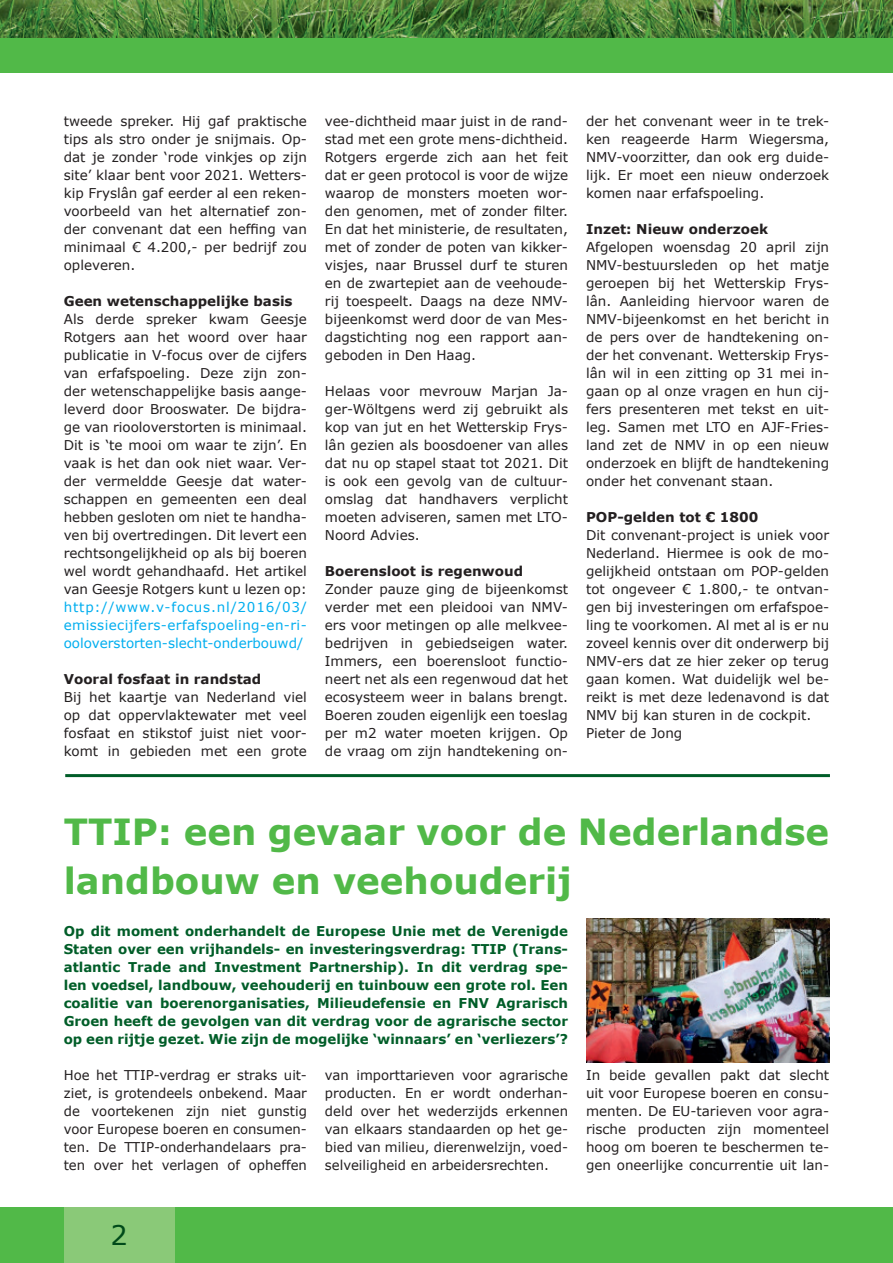
<style>
.page{position:relative;width:893px;height:1263px;background:#fff}
.page>*{position:absolute;margin:0;border:0;box-sizing:border-box;transform-origin:0 0}
.t1{font:700 36px/48.6px "Verdana";color:#51b948}
.t2{font:27px "Verdana";color:#004a1a}
.t3{font:13.5px/18px "Verdana";color:#231f20;text-align:justify}
.t4{font:700 13.5px/18px "Verdana";color:#005d28;text-align:justify}
.t5{font:700 13.5px "Verdana";color:#231f20}
.t6{font:13.5px/18px "Verdana";color:#00aeef;text-align:justify}
</style>
<div class="page">
<img style="left:0;top:0;width:893px;height:38px">
<div style="left:0;top:38px;width:893px;height:34px;background:#51b948"></div>
<div style="left:0;top:1207px;width:893px;height:56px;background:#51b948"></div>
<div style="left:64px;top:1207px;width:110px;height:56px;background:#8ac978"></div>
<hr style="left:65px;top:774px;width:765px;height:3px;background:#005d28">
<img style="left:586px;top:918px;width:243px;height:144px">
<p class="t3" style="left:64px;top:112px;width:245px">tweede spreker. Hij gaf praktische tips als stro onder je snijmais. Op&shy;dat je zonder ‘rode vinkjes op zijn site’ klaar bent voor 2021. Wetters&shy;kip Fryslân gaf eerder al een reken&shy;voorbeeld van het alternatief zon&shy;der convenant dat een heffing van minimaal € 4.200,- per bedrijf zou opleveren.</p>
<p class="t5" style="left:64px;top:292px;width:230px">Geen wetenschappelijke basis</p>
<p class="t3" style="left:64px;top:310px;width:245px">Als derde spreker kwam Geesje Rotgers aan het woord over haar publicatie in V-focus over de cijfers van erfafspoeling. Deze zijn zon&shy;der wetenschappelijke basis aange&shy;leverd door Brooswater. De bijdra&shy;ge van riooloverstorten is minimaal.<br>Dit is ‘te mooi om waar te zijn’. En vaak is het dan ook niet waar. Ver&shy;der vermeldde Geesje dat water&shy;schappen en gemeenten een deal hebben gesloten om niet te handha&shy;ven bij overtredingen. Dit levert een rechtsongelijkheid op als bij boeren wel wordt gehandhaafd. Het artikel van Geesje Rotgers kunt u lezen op:</p>
<p class="t6" style="left:64px;top:598px;width:245px">http://www.v-focus.nl/2016/03/ emissiecijfers-erfafspoeling-en-ri&shy;ooloverstorten-slecht-onderbouwd/</p>
<p class="t5" style="left:64px;top:670px;width:199px">Vooral fosfaat in randstad</p>
<p class="t3" style="left:64px;top:688px;width:245px">Bij het kaartje van Nederland viel op dat oppervlaktewater met veel fosfaat en stikstof juist niet voor&shy;komt in gebieden met een grote</p>
<p class="t3" style="left:325px;top:112px;width:245px">vee-dichtheid maar juist in de rand&shy;stad met een grote mens-dichtheid.<br>Rotgers ergerde zich aan het feit dat er geen protocol is voor de wijze waarop de monsters moeten wor&shy;den genomen, met of zonder filter.<br>En dat het ministerie, de resultaten, met of zonder de poten van kikker&shy;visjes, naar Brussel durf te sturen en de zwartepiet aan de veehoude&shy;rij toespeelt. Daags na deze NMV&shy;bijeenkomst werd door de van Mes&shy;dagstichting nog een rapport aan&shy;geboden in Den Haag.</p>
<p class="t3" style="left:325px;top:381px;width:245px">Helaas voor mevrouw Marjan Ja&shy;ger-Wöltgens werd zij gebruikt als kop van jut en het Wetterskip Frys&shy;lân gezien als boosdoener van alles dat nu op stapel staat tot 2021. Dit is ook een gevolg van de cultuur&shy;omslag dat handhavers verplicht moeten adviseren, samen met LTO-Noord Advies.</p>
<p class="t5" style="left:325px;top:562px;width:200px">Boerensloot is regenwoud</p>
<p class="t3" style="left:325px;top:579px;width:245px">Zonder pauze ging de bijeenkomst verder met een pleidooi van NMV&shy;ers voor metingen op alle melkvee&shy;bedrijven in gebiedseigen water.<br>Immers, een boerensloot functio&shy;neert net als een regenwoud dat het ecosysteem weer in balans brengt.<br>Boeren zouden eigenlijk een toeslag per m2 water moeten krijgen. Op de vraag om zijn handtekening on-</p>
<p class="t3" style="left:586px;top:111px;width:245px">der het convenant weer in te trek&shy;ken reageerde Harm Wiegersma, NMV-voorzitter, dan ook erg duide&shy;lijk. Er moet een nieuw onderzoek komen naar erfafspoeling.</p>
<p class="t5" style="left:586px;top:220px;width:184px">Inzet: Nieuw onderzoek</p>
<p class="t3" style="left:586px;top:237px;width:245px">Afgelopen woensdag 20 april zijn NMV-bestuursleden op het matje geroepen bij het Wetterskip Frys&shy;lân. Aanleiding hiervoor waren de NMV-bijeenkomst en het bericht in de pers over de handtekening on&shy;der het convenant. Wetterskip Frys&shy;lân wil in een zitting op 31 mei in&shy;gaan op al onze vragen en hun cij&shy;fers presenteren met tekst en uit&shy;leg. Samen met LTO en AJF-Fries&shy;land zet de NMV in op een nieuw onderzoek en blijft de handtekening onder het convenant staan.</p>
<p class="t5" style="left:586px;top:508px;width:174px">POP-gelden tot € 1800</p>
<p class="t3" style="left:586px;top:525px;width:245px;text-align:left">Dit convenant-project is uniek voor<br>Nederland. Hiermee is ook de mo&shy;gelijkheid ontstaan om POP-gelden tot ongeveer € 1.800,- te ontvan&shy;gen bij investeringen om erfafspoe&shy;ling te voorkomen. Al met al is er nu zoveel kennis over dit onderwerp bij<br>NMV-ers dat ze hier zeker op terug gaan komen. Wat duidelijk wel be&shy;reikt is met deze ledenavond is dat<br>NMV bij kan sturen in de cockpit.<br>Pieter de Jong</p>
<h1 class="t1" style="left:64px;top:806px;width:767px">TTIP: een gevaar voor de Nederlandse landbouw en veehouderij</h1>
<p class="t4" style="left:64px;top:922px;width:506px">Op dit moment onderhandelt de Europese Unie met de Verenigde Staten over een vrijhandels- en investeringsverdrag: TTIP (Trans&shy;atlantic Trade and Investment Partnership). In dit verdrag spe&shy;len voedsel, landbouw, veehouderij en tuinbouw een grote rol. Een coalitie van boerenorganisaties, Milieudefensie en FNV Agrarisch Groen heeft de gevolgen van dit verdrag voor de agrarische sector op een rijtje gezet. Wie zijn de mogelijke ‘winnaars’ en ‘verliezers’?</p>
<p class="t3" style="left:64px;top:1066px;width:245px">Hoe het TTIP-verdrag er straks uit&shy;ziet, is grotendeels onbekend. Maar de voortekenen zijn niet gunstig voor Europese boeren en consumen&shy;ten. De TTIP-onderhandelaars pra&shy;ten over het verlagen of opheffen</p>
<p class="t3" style="left:325px;top:1066px;width:245px">van importtarieven voor agrarische producten. En er wordt onderhan&shy;deld over het wederzijds erkennen van elkaars standaarden op het ge&shy;bied van milieu, dierenwelzijn, voed&shy;selveiligheid en arbeidersrechten.</p>
<p class="t3" style="left:586px;top:1066px;width:245px">In beide gevallen pakt dat slecht uit voor Europese boeren en consu&shy;menten. De EU-tarieven voor agra&shy;rische producten zijn momenteel hoog om boeren te beschermen te&shy;gen oneerlijke concurrentie uit lan-</p>
<h2 class="t2" style="left:110px;top:1218px;width:19px">2</h2>
</div>
